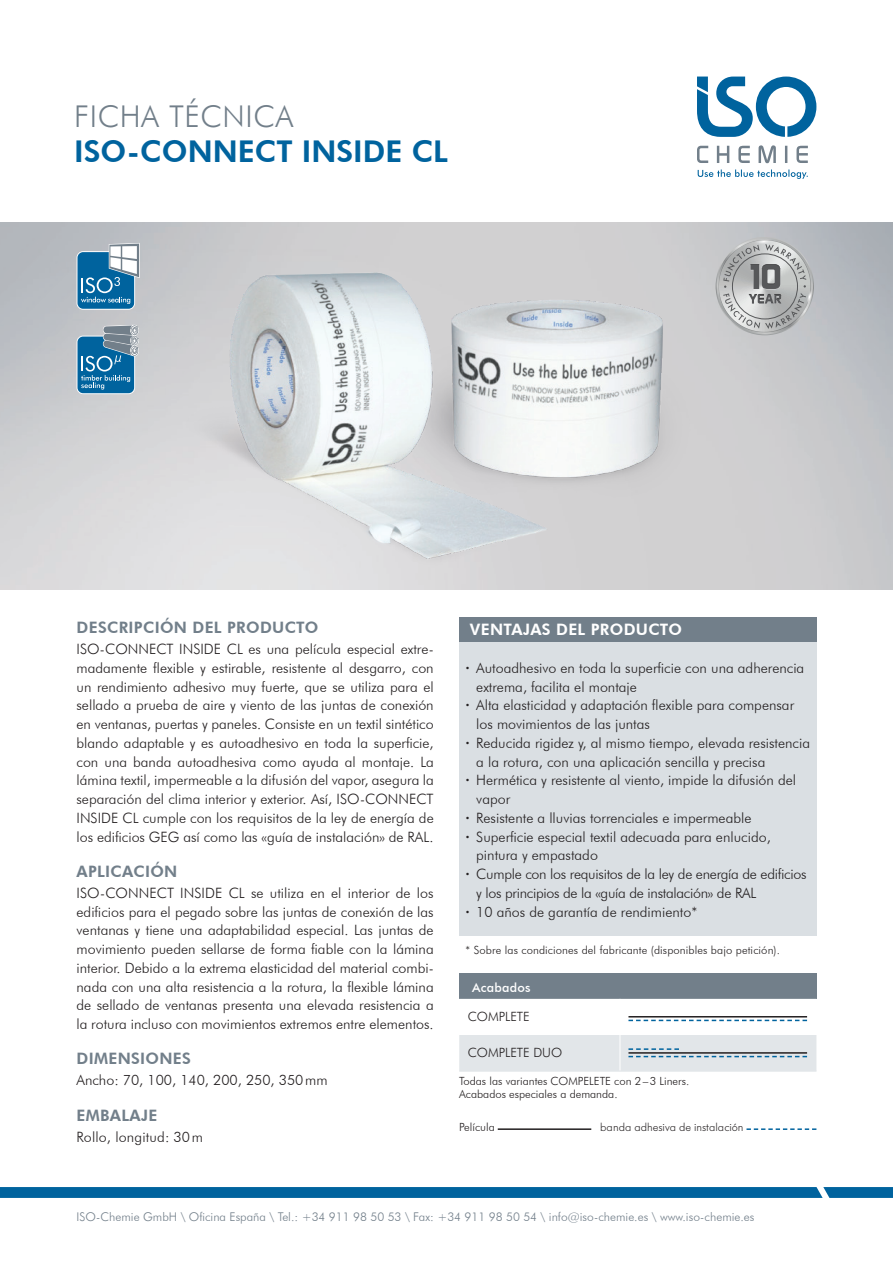
<style>
.page{position:relative;width:893px;height:1263px;background:#fff}
.page>*{position:absolute;margin:0;border:0;box-sizing:border-box;transform-origin:0 0}
.t1{font:800 30px "Futura BT";color:#00639e}
.t2{font:300 30px "Futura BT";letter-spacing:.02em;color:#727f8a}
.t3{font:800 15.75px "Futura BT";letter-spacing:.02em;color:#727f8a}
.t4{font:800 15.75px "Futura BT";letter-spacing:.02em;color:#fff}
.t5{font:300 14.25px/18.8px "Futura BT";color:#231f20;text-align:justify}
.t6{font:300 14.25px "Futura BT";letter-spacing:-.02em;color:#231f20}
.t7{font:300 12.75px "Futura BT";color:#231f20}
.t8{font:500 12.75px "Futura BT";letter-spacing:.02em;color:#fff}
.t9{font:300 12px "Futura BT";color:#727f8a}
.t10{font:300 11.25px/13.5px "Futura BT";color:#231f20}
.t11{font:300 11.25px "Futura BQ";color:#231f20}
.s1{font-weight:800}
</style>
<div class="page">
<svg style="left:0;top:223px;width:893px;height:366px;background:#cbcccf"></svg>
<img style="left:45px;top:225px;width:848px;height:356px">
<svg style="left:77px;top:243px;width:63px;height:67px;background:#5c96b8"></svg>
<svg style="left:77px;top:325px;width:62px;height:69px;background:#508aae"></svg>
<div style="left:459px;top:617px;width:357px;height:25px;background:#727f8a"></div>
<div style="left:459px;top:642px;width:357px;height:294px;background:#dadfe3"></div>
<svg style="left:719px;top:238px;width:93px;height:94px;background:#b3b5b5"></svg>
<div style="left:459px;top:973px;width:357px;height:26px;background:#727f8a"></div>
<hr style="left:620px;top:1071px;width:196px;height:1px;background:#e2e6e9">
<hr style="left:459px;top:1071px;width:161px;height:1px;background:#e2e6e9">
<svg style="left:459px;top:1016px;width:357px;height:55px"></svg>
<hr style="left:628px;top:1052px;width:179px;height:2px;background:#231f20">
<hr style="left:498px;top:1128px;width:93px;height:2px;background:#231f20">
<svg style="left:746px;top:1128px;width:70px;height:2px"></svg>
<svg style="left:0;top:1187px;width:893px;height:11px;background:#04659f"></svg>
<svg style="left:697px;top:145px;width:111px;height:18px"></svg>
<svg style="left:698px;top:169px;width:110px;height:10px"></svg>
<svg style="left:697px;top:77px;width:119px;height:60px"></svg>
<h1 class="t2" style="left:74px;top:98px;width:221px">FICHA TÉCNICA</h1>
<h1 class="t1" style="left:74px;top:133px;width:375px">ISO-CONNECT INSIDE CL</h1>
<p class="t3" style="left:77px;top:618px;width:243px">DESCRIPCIÓN DEL PRODUCTO</p>
<p class="t5" style="left:77px;top:639px;width:359px">ISO-CONNECT INSIDE CL es una película especial extre&shy;madamente flexible y estirable, resistente al desgarro, con un rendimiento adhesivo muy fuerte, que se utiliza para el sellado a prueba de aire y viento de las juntas de conexión en ventanas, puertas y paneles. Consiste en un textil sintético blando adaptable y es autoadhesivo en toda la superficie, con una banda autoadhesiva como ayuda al montaje. La lámina textil, impermeable a la difusión del vapor, asegura la separación del clima interior y exterior. Así, ISO-CONNECT INSIDE CL cumple con los requisitos de la ley de energía de los edificios GEG así como las «guía de instalación» de RAL.</p>
<p class="t3" style="left:77px;top:862px;width:102px">APLICACIÓN</p>
<p class="t5" style="left:77px;top:883px;width:359px">ISO-CONNECT INSIDE CL se utiliza en el interior de los edificios para el pegado sobre las juntas de conexión de las ventanas y tiene una adaptabilidad especial. Las juntas de movimiento pueden sellarse de forma fiable con la lámina interior. Debido a la extrema elasticidad del material combi&shy;nada con una alta resistencia a la rotura, la flexible lámina de sellado de ventanas presenta una elevada resistencia a la rotura incluso con movimientos extremos entre elementos.</p>
<p class="t3" style="left:77px;top:1049px;width:116px">DIMENSIONES</p>
<p class="t5" style="left:77px;top:1071px;width:253px">Ancho: 70, 100, 140, 200, 250, 350mm</p>
<p class="t3" style="left:77px;top:1105px;width:82px">EMBALAJE</p>
<p class="t5" style="left:77px;top:1127px;width:128px">Rollo, longitud: 30m</p>
<p class="t4" style="left:470px;top:620px;width:214px">VENTAJAS DEL PRODUCTO</p>
<p class="t5" style="left:466px;top:658px;width:340px"><span class="s1">·</span> Autoadhesivo en toda la superficie con una adherencia</p>
<p class="t5" style="left:476px;top:677px;width:162px">extrema, facilita el montaje</p>
<p class="t5" style="left:466px;top:696px;width:330px"><span class="s1">·</span> Alta elasticidad y adaptación flexible para compensar</p>
<p class="t5" style="left:476px;top:714px;width:175px">los movimientos de las juntas</p>
<p class="t5" style="left:466px;top:733px;width:346px"><span class="s1">·</span> Reducida rigidez y, al mismo tiempo, elevada resistencia</p>
<p class="t5" style="left:476px;top:752px;width:291px">a la rotura, con una aplicación sencilla y precisa</p>
<p class="t5" style="left:466px;top:771px;width:332px"><span class="s1">·</span> Hermética y resistente al viento, impide la difusión del</p>
<p class="t5" style="left:476px;top:789px;width:35px">vapor</p>
<p class="t5" style="left:466px;top:808px;width:287px"><span class="s1">·</span> Resistente a lluvias torrenciales e impermeable</p>
<p class="t5" style="left:466px;top:827px;width:307px"><span class="s1">·</span> Superficie especial textil adecuada para enlucido,</p>
<p class="t5" style="left:476px;top:846px;width:123px">pintura y empastado</p>
<p class="t6" style="left:466px;top:865px;width:342px"><span class="s1">·</span> Cumple con los requisitos de la ley de energía de edificios</p>
<p class="t6" style="left:476px;top:884px;width:282px">y los principios de la «guía de instalación» de RAL</p>
<p class="t5" style="left:466px;top:902px;width:233px"><span class="s1">·</span> 10 años de garantía de rendimiento*</p>
<p class="t10" style="left:466px;top:943px;width:316px">* Sobre las condiciones del fabricante (disponibles bajo petición).</p>
<p class="t8" style="left:472px;top:979px;width:60px">Acabados</p>
<p class="t7" style="left:468px;top:1009px;width:63px">COMPLETE</p>
<p class="t7" style="left:468px;top:1045px;width:96px">COMPLETE DUO</p>
<p class="t10" style="left:459px;top:1074px;width:231px">Todas las variantes COMPELETE con 2–3 Liners.<br>Acabados especiales a demanda.</p>
<p class="t10" style="left:459px;top:1120px;width:37px">Película</p>
<p class="t11" style="left:600px;top:1120px;width:145px">banda adhesiva de instalación</p>
<p class="t9" style="left:77px;top:1209px;width:679px">ISO-Chemie GmbH \ Oficina España \ Tel.: +34 911 98 50 53 \ Fax: +34 911 98 50 54 \ info@iso-chemie.es \ www.iso-chemie.es</p>
</div>
